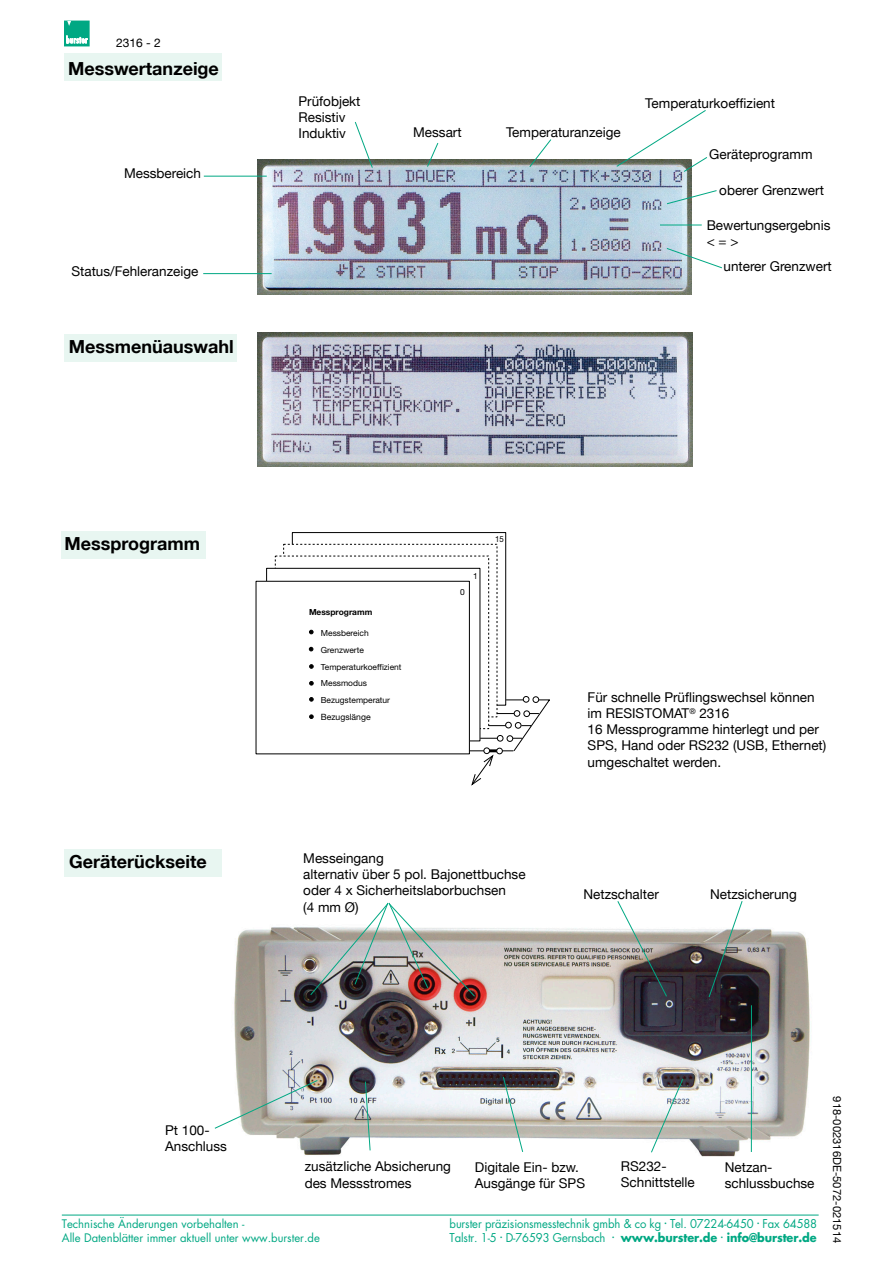
<style>
.page{position:relative;width:893px;height:1263px;background:#fff}
.page>*{position:absolute;margin:0;border:0;box-sizing:border-box;transform-origin:0 0}
.t1{font:700 18px "Helvetica Neue LT";color:#000}
.t2{font:13.5px/16.2px "Helvetica Neue LT";color:#000}
.t3{font:12px "Helvetica Neue LT";color:#000}
.t4{font:11.85px/13.5px "Futura LT";letter-spacing:-.01em;color:#00a883;scale:.95 1}
.t5{font:11.55px/13.5px "Futura LT";color:#00a883}
.t6{font:11.25px "Helvetica Neue LT";color:#000}
.t7{font:8.7px "Helvetica Neue LT";color:#000}
.t8{font:8.4px/16.8px "Helvetica Neue LT";color:#000}
.t9{font:700 8.4px "Helvetica Neue LT";color:#000}
.t10{font:8.4px "Helvetica Neue LT";color:#000;scale:.93 1}
.s1{font-weight:700}
</style>
<div class="page">
<img style="left:234px;top:927px;width:576px;height:230px">
<div style="left:64px;top:21px;width:25px;height:25px;background:#00a883"></div>
<svg style="left:67px;top:21px;width:4px;height:5px"></svg>
<svg style="left:66px;top:35px;width:22px;height:9px"></svg>
<hr style="left:62px;top:1215px;width:757px;height:1px;background:#00a883">
<img style="left:257px;top:160px;width:435px;height:134px">
<svg style="left:708px;top:901px;width:35px;height:97px"></svg>
<img style="left:617px;top:901px;width:51px;height:96px">
<hr style="left:751px;top:1005px;width:1px;height:147px;background:#00a883">
<svg style="left:502px;top:1076px;width:22px;height:77px"></svg>
<img style="left:214px;top:1079px;width:104px;height:50px">
<svg style="left:365px;top:1081px;width:6px;height:70px"></svg>
<svg style="left:650px;top:1078px;width:34px;height:75px"></svg>
<img style="left:310px;top:902px;width:166px;height:95px">
<div style="left:64px;top:849px;width:158px;height:28px;background:#e8f6f1"></div>
<div style="left:61px;top:532px;width:144px;height:27px;background:#e8f6f1"></div>
<div style="left:65px;top:334px;width:172px;height:27px;background:#e8f6f1"></div>
<div style="left:65px;top:53px;width:157px;height:28px;background:#e8f6f1"></div>
<hr style="left:204px;top:176px;width:63px;height:1px;background:#00a883">
<svg style="left:354px;top:122px;width:19px;height:47px"></svg>
<svg style="left:529px;top:139px;width:23px;height:29px"></svg>
<svg style="left:616px;top:110px;width:92px;height:62px"></svg>
<svg style="left:666px;top:190px;width:51px;height:15px"></svg>
<hr style="left:660px;top:225px;width:42px;height:1px;background:#00a883">
<svg style="left:426px;top:143px;width:13px;height:25px"></svg>
<svg style="left:666px;top:247px;width:56px;height:22px"></svg>
<hr style="left:203px;top:273px;width:69px;height:1px;background:#00a883">
<div style="left:292px;top:532px;width:214px;height:174px;border:1px solid #000"></div>
<div style="left:283px;top:544px;width:214px;height:173px;background:#fff"></div>
<div style="left:266px;top:568px;width:214px;height:173px;background:#fff;border:1px solid #000"></div>
<div style="left:256px;top:581px;width:213px;height:173px;background:#fff"></div>
<div style="left:256px;top:581px;width:214px;height:173px;border:1px solid #000"></div>
<svg style="left:469px;top:696px;width:81px;height:89px"></svg>
<div style="left:496px;top:748px;width:7px;height:6px;border:1px solid #000;border-radius:50%"></div>
<svg style="left:309px;top:630px;width:5px;height:4px"></svg>
<svg style="left:309px;top:647px;width:4px;height:4px"></svg>
<svg style="left:309px;top:664px;width:5px;height:5px"></svg>
<svg style="left:309px;top:681px;width:5px;height:4px"></svg>
<svg style="left:309px;top:697px;width:5px;height:5px"></svg>
<svg style="left:309px;top:714px;width:5px;height:5px"></svg>
<img style="left:257px;top:332px;width:436px;height:134px">
<p class="t3" style="left:116px;top:35px;width:46px">2316 - 2</p>
<h1 class="t1" style="left:68px;top:57px;width:152px">Messwertanzeige</h1>
<p class="t2" style="left:124px;top:165px;width:79px">Messbereich</p>
<p class="t2" style="left:71px;top:263px;width:128px">Status/Fehleranzeige</p>
<h1 class="t1" style="left:69px;top:336px;width:166px">Messmenüauswahl</h1>
<p class="t2" style="left:298px;top:93px;width:64px">Prüfobjekt<br>Resistiv<br>Induktiv</p>
<p class="t2" style="left:413px;top:123px;width:50px">Messart</p>
<p class="t2" style="left:506px;top:124px;width:116px">Temperaturanzeige</p>
<p class="t2" style="left:645px;top:95px;width:131px">Temperaturkoeffizient</p>
<p class="t2" style="left:709px;top:146px;width:105px">Geräteprogramm</p>
<p class="t2" style="left:719px;top:182px;width:106px">oberer Grenzwert</p>
<p class="t2" style="left:707px;top:217px;width:125px">Bewertungsergebnis &lt; = &gt;</p>
<p class="t2" style="left:723px;top:258px;width:110px">unterer Grenzwert</p>
<h1 class="t1" style="left:65px;top:533px;width:137px">Messprogramm</h1>
<h1 class="t1" style="left:69px;top:851px;width:139px">Geräterückseite</h1>
<p class="t9" style="left:309px;top:606px;width:65px">Messprogramm</p>
<p class="t8" style="left:321px;top:624px;width:82px">Messbereich<br>Grenzwerte<br>Temperaturkoeffizient<br>Messmodus<br>Bezugstemperatur</p>
<p class="t7" style="left:321px;top:712px;width:51px">Bezugslänge</p>
<p class="t8" style="left:460px;top:583px;width:6px">0</p>
<p class="t8" style="left:473px;top:567px;width:6px">1</p>
<p class="t10" style="left:495px;top:534px;width:11px">15</p>
<p class="t2" style="left:303px;top:850px;width:224px">Messeingang<br>alternativ über 5 pol. Bajonettbuchse oder 4 x Sicherheitslaborbuchsen<br>(4 mm Ø)</p>
<p class="t2" style="left:588px;top:689px;width:240px">Für schnelle Prüflingswechsel können im RESISTOMAT<sup>®</sup> 2316<br>16 Messprogramme hinterlegt und per<br>SPS, Hand oder RS232 (USB, Ethernet) umgeschaltet werden.</p>
<p class="t2" style="left:583px;top:886px;width:77px">Netzschalter</p>
<p class="t2" style="left:710px;top:885px;width:88px">Netzsicherung</p>
<p class="t2" style="left:165px;top:1122px;width:63px">Pt 100-<br>Anschluss</p>
<p class="t2" style="left:305px;top:1158px;width:148px">zusätzliche Absicherung des Messstromes</p>
<p class="t2" style="left:475px;top:1159px;width:112px">Digitale Ein- bzw.<br>Ausgänge für SPS</p>
<p class="t2" style="left:621px;top:1157px;width:76px">RS232-<br>Schnittstelle</p>
<p class="t2" style="left:725px;top:1158px;width:91px">Netzan&shy;schlussbuchse</p>
<p class="t5" style="left:62px;top:1217px;width:260px">Technische Änderungen vorbehalten -<br>Alle Datenblätter immer aktuell unter www.burster.de</p>
<p class="t4" style="left:450px;top:1217px;width:388px">burster präzisionsmesstechnik gmbh &amp; co kg <sup>.</sup> Tel. 07224-6450 <sup>.</sup> Fax 64588<br>Talstr. 1-5 <sup>.</sup> D-76593 Gernsbach <sup>.</sup> <span class="s1">www.burster.de</span> <sup>.</sup> <span class="s1">info@burster.de</span></p>
<p class="t6" style="left:844px;top:1096px;width:148px;rotate:90deg">918-002316DE-5072-021514</p>
</div>
